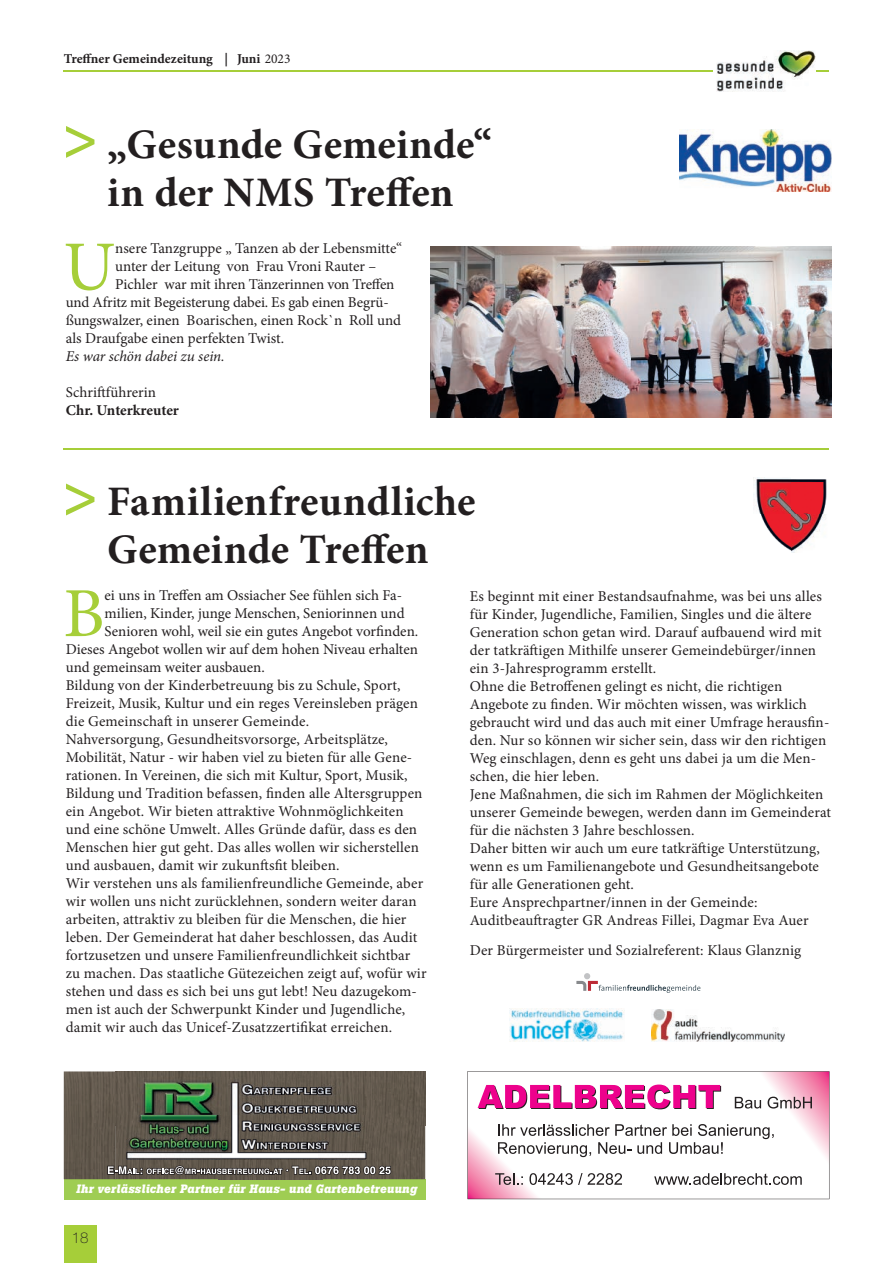
<style>
.page{position:relative;width:893px;height:1263px;background:#fff}
.page>*{position:absolute;margin:0;border:0;box-sizing:border-box;transform-origin:0 0}
.t1{font:70.35px "Minion Pro";color:#a6ce39}
.t2{font:700 42px/48px "Minion Pro";color:#231f20;text-align:center}
.t3{font:15px/18px "Minion Pro";letter-spacing:.005em;color:#231f20}
.t4{font:italic 15px "Minion Pro";letter-spacing:-.005em;color:#231f20}
.t5{font:700 15px "Minion Pro";letter-spacing:-.005em;color:#231f20}
.t6{font:100 15px "Helvetica Neue";color:#231f20}
.t7{font:700 13.5px "Minion Pro";letter-spacing:-.005em;color:#231f20}
.t8{font:italic 700 12px "Boton";letter-spacing:.025em;color:#fff}
.s1{font-weight:400}
.s2{font-family:"Myriad Pro";font-weight:600;font-size:60px;color:#a6ce39}
</style>
<div class="page">
<div style="left:64px;top:1225px;width:32px;height:38px;background:#a6ce39"></div>
<hr style="left:64px;top:70px;width:765px;height:2px;background:#a6ce39">
<img style="left:679px;top:130px;width:152px;height:61px">
<img style="left:431px;top:247px;width:400px;height:170px">
<svg style="left:467px;top:1071px;width:362px;height:128px"></svg>
<div style="left:64px;top:1179px;width:361px;height:20px;background:#9fcd53"></div>
<img style="left:366px;top:1071px;width:59px;height:54px">
<img style="left:115px;top:1071px;width:12px;height:54px">
<img style="left:64px;top:1071px;width:51px;height:108px">
<img style="left:322px;top:1125px;width:103px;height:54px">
<img style="left:219px;top:1160px;width:103px;height:19px">
<img style="left:115px;top:1125px;width:104px;height:54px">
<svg style="left:107px;top:1165px;width:284px;height:10px;background:#746f6b"></svg>
<img style="left:127px;top:1071px;width:239px;height:89px">
<div style="left:713px;top:51px;width:102px;height:40px;background:#fff"></div>
<img style="left:716px;top:51px;width:99px;height:40px">
<img style="left:755px;top:477px;width:72px;height:75px">
<svg style="left:576px;top:973px;width:124px;height:20px"></svg>
<img style="left:509px;top:1008px;width:115px;height:33px">
<img style="left:652px;top:1009px;width:132px;height:32px">
<hr style="left:64px;top:448px;width:765px;height:2px;background:#a6ce39">
<p class="t7" style="left:64px;top:49px;width:228px">Treffner Gemeindezeitung | Juni <span class="s1">2023</span></p>
<h2 class="t2" style="left:62px;top:120px;width:431px"><span class="s2">&gt;</span> „Gesunde Gemeinde“ in der NMS Treffen</h2>
<h1 class="t1" style="left:63px;top:220px;width:53px">U</h1>
<p class="t3" style="left:115px;top:240px;width:288px">nsere Tanzgruppe „ Tanzen ab der Lebensmitte“</p>
<p class="t3" style="left:115px;top:258px;width:262px">unter der Leitung von Frau Vroni Rauter –</p>
<p class="t3" style="left:115px;top:276px;width:281px">Pichler war mit ihren Tänzerinnen von Treffen</p>
<p class="t3" style="left:66px;top:294px;width:324px">und Afritz mit Begeisterung dabei. Es gab einen Begrü-</p>
<p class="t3" style="left:66px;top:312px;width:337px">ßungswalzer, einen Boarischen, einen Rock`n Roll und</p>
<p class="t3" style="left:66px;top:330px;width:220px">als Draufgabe einen perfekten Twist.</p>
<p class="t4" style="left:66px;top:346px;width:161px">Es war schön dabei zu sein.</p>
<p class="t3" style="left:66px;top:384px;width:92px">Schriftführerin</p>
<p class="t5" style="left:66px;top:400px;width:115px">Chr. Unterkreuter</p>
<h2 class="t2" style="left:62px;top:477px;width:415px"><span class="s2">&gt;</span> Familienfreundliche<br>Gemeinde Treffen</h2>
<h1 class="t1" style="left:63px;top:566px;width:43px">B</h1>
<p class="t3" style="left:105px;top:586px;width:299px">ei uns in Treffen am Ossiacher See fühlen sich Fa-</p>
<p class="t3" style="left:105px;top:604px;width:302px">milien, Kinder, junge Menschen, Seniorinnen und</p>
<p class="t3" style="left:105px;top:622px;width:315px">Senioren wohl, weil sie ein gutes Angebot vorfinden.</p>
<p class="t3" style="left:66px;top:640px;width:354px">Dieses Angebot wollen wir auf dem hohen Niveau erhalten</p>
<p class="t3" style="left:66px;top:658px;width:201px">und gemeinsam weiter ausbauen.</p>
<p class="t3" style="left:66px;top:676px;width:336px">Bildung von der Kinderbetreuung bis zu Schule, Sport,</p>
<p class="t3" style="left:66px;top:694px;width:354px">Freizeit, Musik, Kultur und ein reges Vereinsleben prägen</p>
<p class="t3" style="left:66px;top:712px;width:245px">die Gemeinschaft in unserer Gemeinde.</p>
<p class="t3" style="left:66px;top:730px;width:324px">Nahversorgung, Gesundheitsvorsorge, Arbeitsplätze,</p>
<p class="t3" style="left:66px;top:748px;width:348px">Mobilität, Natur - wir haben viel zu bieten für alle Gene-</p>
<p class="t3" style="left:66px;top:766px;width:343px">rationen. In Vereinen, die sich mit Kultur, Sport, Musik,</p>
<p class="t3" style="left:66px;top:784px;width:358px">Bildung und Tradition befassen, finden alle Altersgruppen</p>
<p class="t3" style="left:66px;top:802px;width:339px">ein Angebot. Wir bieten attraktive Wohnmöglichkeiten</p>
<p class="t3" style="left:66px;top:820px;width:353px">und eine schöne Umwelt. Alles Gründe dafür, dass es den</p>
<p class="t3" style="left:66px;top:838px;width:355px">Menschen hier gut geht. Das alles wollen wir sicherstellen</p>
<p class="t3" style="left:66px;top:856px;width:275px">und ausbauen, damit wir zukunftsfit bleiben.</p>
<p class="t3" style="left:66px;top:874px;width:359px">Wir verstehen uns als familienfreundliche Gemeinde, aber</p>
<p class="t3" style="left:66px;top:892px;width:352px">wir wollen uns nicht zurücklehnen, sondern weiter daran</p>
<p class="t3" style="left:66px;top:910px;width:342px">arbeiten, attraktiv zu bleiben für die Menschen, die hier</p>
<p class="t3" style="left:66px;top:928px;width:353px">leben. Der Gemeinderat hat daher beschlossen, das Audit</p>
<p class="t3" style="left:66px;top:946px;width:346px">fortzusetzen und unsere Familienfreundlichkeit sichtbar</p>
<p class="t3" style="left:66px;top:964px;width:362px">zu machen. Das staatliche Gütezeichen zeigt auf, wofür wir</p>
<p class="t3" style="left:66px;top:982px;width:353px">stehen und dass es sich bei uns gut lebt! Neu dazugekom-</p>
<p class="t3" style="left:66px;top:1000px;width:341px">men ist auch der Schwerpunkt Kinder und Jugendliche,</p>
<p class="t3" style="left:66px;top:1018px;width:328px">damit wir auch das Unicef-Zusatzzertifikat erreichen.</p>
<p class="t3" style="left:470px;top:587px;width:363px">Es beginnt mit einer Bestandsaufnahme, was bei uns alles für Kinder, Jugendliche, Familien, Singles und die ältere Generation schon getan wird. Darauf aufbauend wird mit der tatkräftigen Mithilfe unserer Gemeindebürger/innen ein 3-Jahresprogramm erstellt.<br>Ohne die Betroffenen gelingt es nicht, die richtigen Angebote zu finden. Wir möchten wissen, was wirklich gebraucht wird und das auch mit einer Umfrage herausfin&shy;den. Nur so können wir sicher sein, dass wir den richtigen Weg einschlagen, denn es geht uns dabei ja um die Men&shy;schen, die hier leben.<br>Jene Maßnahmen, die sich im Rahmen der Möglichkeiten unserer Gemeinde bewegen, werden dann im Gemeinderat für die nächsten 3 Jahre beschlossen.<br>Daher bitten wir auch um eure tatkräftige Unterstützung, wenn es um Familienangebote und Gesundheitsangebote für alle Generationen geht.<br>Eure Ansprechpartner/innen in der Gemeinde:<br>Auditbeauftragter GR Andreas Fillei, Dagmar Eva Auer</p>
<p class="t3" style="left:470px;top:942px;width:333px">Der Bürgermeister und Sozialreferent: Klaus Glanznig</p>
<p class="t8" style="left:76px;top:1182px;width:342px">Ihr verlässlicher Partner für Haus- und Gartenbetreuung</p>
<p class="t6" style="left:72px;top:1229px;width:18px">18</p>
</div>
